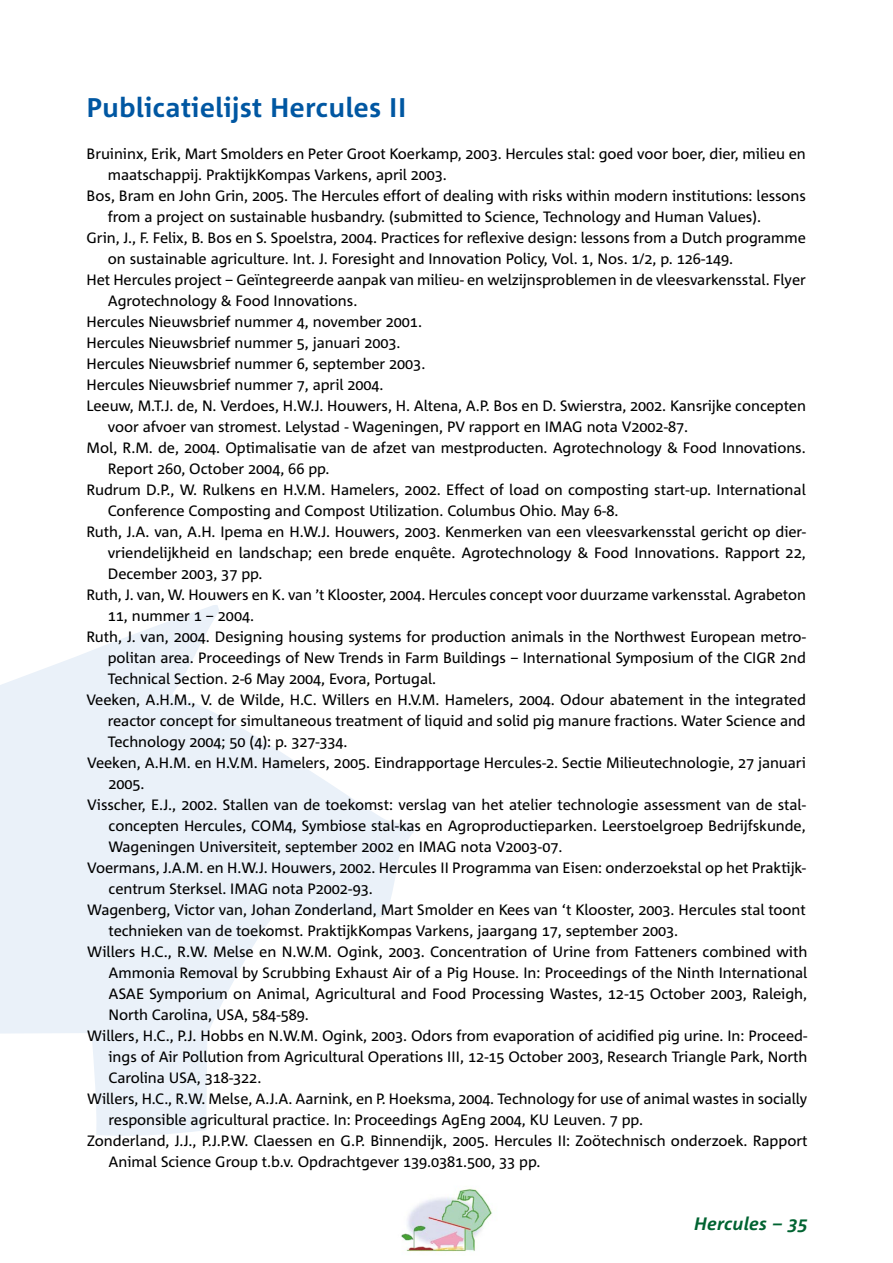
<style>
.page{position:relative;width:893px;height:1263px;background:#fff}
.page>*{position:absolute;margin:0;border:0;box-sizing:border-box;transform-origin:0 0}
.t1{font:27px "Agrofont Vet";color:#0057a2}
.t2{font:18px "Agrofont Vet Cursief";color:#006331}
.t3{font:15px "Agrofont Normaal";letter-spacing:-.005em;color:#000}
</style>
<div class="page">
<svg style="left:0;top:605px;width:414px;height:531px"></svg>
<img style="left:401px;top:1188px;width:91px;height:64px">
<h1 class="t1" style="left:87px;top:93px;width:321px">Publicatielijst Hercules II</h1>
<p class="t3" style="left:87px;top:146px;width:721px">Bruininx, Erik, Mart Smolders en Peter Groot Koerkamp, 2003. Hercules stal: goed voor boer, dier, milieu en</p>
<p class="t3" style="left:108px;top:167px;width:341px">maatschappij. PraktijkKompas Varkens, april 2003.</p>
<p class="t3" style="left:87px;top:188px;width:721px">Bos, Bram en John Grin, 2005. The Hercules effort of dealing with risks within modern institutions: lessons</p>
<p class="t3" style="left:108px;top:209px;width:655px">from a project on sustainable husbandry. (submitted to Science, Technology and Human Values).</p>
<p class="t3" style="left:87px;top:230px;width:721px">Grin, J., F. Felix, B. Bos en S. Spoelstra, 2004. Practices for reflexive design: lessons from a Dutch programme</p>
<p class="t3" style="left:108px;top:251px;width:627px">on sustainable agriculture. Int. J. Foresight and Innovation Policy, Vol. 1, Nos. 1/2, p. 126-149.</p>
<p class="t3" style="left:87px;top:272px;width:721px">Het Hercules project – Geïntegreerde aanpak van milieu- en welzijnsproblemen in de vleesvarkensstal. Flyer</p>
<p class="t3" style="left:108px;top:293px;width:251px">Agrotechnology &amp; Food Innovations.</p>
<p class="t3" style="left:87px;top:314px;width:337px">Hercules Nieuwsbrief nummer 4, november 2001.</p>
<p class="t3" style="left:87px;top:335px;width:315px">Hercules Nieuwsbrief nummer 5, januari 2003.</p>
<p class="t3" style="left:87px;top:356px;width:340px">Hercules Nieuwsbrief nummer 6, september 2003.</p>
<p class="t3" style="left:87px;top:377px;width:299px">Hercules Nieuwsbrief nummer 7, april 2004.</p>
<p class="t3" style="left:87px;top:398px;width:721px">Leeuw, M.T.J. de, N. Verdoes, H.W.J. Houwers, H. Altena, A.P. Bos en D. Swierstra, 2002. Kansrijke concepten</p>
<p class="t3" style="left:108px;top:419px;width:582px">voor afvoer van stromest. Lelystad - Wageningen, PV rapport en IMAG nota V2002-87.</p>
<p class="t3" style="left:87px;top:440px;width:721px">Mol, R.M. de, 2004. Optimalisatie van de afzet van mestproducten. Agrotechnology &amp; Food Innovations.</p>
<p class="t3" style="left:108px;top:461px;width:223px">Report 260, October 2004, 66 pp.</p>
<p class="t3" style="left:87px;top:482px;width:721px">Rudrum D.P., W. Rulkens en H.V.M. Hamelers, 2002. Effect of load on composting start-up. International</p>
<p class="t3" style="left:108px;top:503px;width:512px">Conference Composting and Compost Utilization. Columbus Ohio. May 6-8.</p>
<p class="t3" style="left:87px;top:524px;width:721px">Ruth, J.A. van, A.H. Ipema en H.W.J. Houwers, 2003. Kenmerken van een vleesvarkensstal gericht op dier-</p>
<p class="t3" style="left:108px;top:545px;width:700px">vriendelijkheid en landschap; een brede enquête. Agrotechnology &amp; Food Innovations. Rapport 22,</p>
<p class="t3" style="left:108px;top:566px;width:156px">December 2003, 37 pp.</p>
<p class="t3" style="left:87px;top:587px;width:721px">Ruth, J. van, W. Houwers en K. van ’t Klooster, 2004. Hercules concept voor duurzame varkensstal. Agrabeton</p>
<p class="t3" style="left:108px;top:608px;width:148px">11, nummer 1 – 2004.</p>
<p class="t3" style="left:87px;top:629px;width:721px">Ruth, J. van, 2004. Designing housing systems for production animals in the Northwest European metro-</p>
<p class="t3" style="left:108px;top:650px;width:700px">politan area. Proceedings of New Trends in Farm Buildings – International Symposium of the CIGR 2nd</p>
<p class="t3" style="left:108px;top:671px;width:330px">Technical Section. 2-6 May 2004, Evora, Portugal.</p>
<p class="t3" style="left:87px;top:692px;width:721px">Veeken, A.H.M., V. de Wilde, H.C. Willers en H.V.M. Hamelers, 2004. Odour abatement in the integrated</p>
<p class="t3" style="left:108px;top:713px;width:699px">reactor concept for simultaneous treatment of liquid and solid pig manure fractions. Water Science and</p>
<p class="t3" style="left:108px;top:734px;width:241px">Technology 2004; 50 (4): p. 327-334.</p>
<p class="t3" style="left:87px;top:755px;width:720px">Veeken, A.H.M. en H.V.M. Hamelers, 2005. Eindrapportage Hercules-2. Sectie Milieutechnologie, 27 januari</p>
<p class="t3" style="left:109px;top:776px;width:38px">2005.</p>
<p class="t3" style="left:87px;top:797px;width:720px">Visscher, E.J., 2002. Stallen van de toekomst: verslag van het atelier technologie assessment van de stal-</p>
<p class="t3" style="left:109px;top:818px;width:699px">concepten Hercules, COM4, Symbiose stal-kas en Agroproductieparken. Leerstoelgroep Bedrijfskunde,</p>
<p class="t3" style="left:109px;top:839px;width:455px">Wageningen Universiteit, september 2002 en IMAG nota V2003-07.</p>
<p class="t3" style="left:87px;top:860px;width:720px">Voermans, J.A.M. en H.W.J. Houwers, 2002. Hercules II Programma van Eisen: onderzoekstal op het Praktijk-</p>
<p class="t3" style="left:109px;top:881px;width:266px">centrum Sterksel. IMAG nota P2002-93.</p>
<p class="t3" style="left:87px;top:902px;width:720px">Wagenberg, Victor van, Johan Zonderland, Mart Smolder en Kees van ‘t Klooster, 2003. Hercules stal toont</p>
<p class="t3" style="left:109px;top:923px;width:571px">technieken van de toekomst. PraktijkKompas Varkens, jaargang 17, september 2003.</p>
<p class="t3" style="left:87px;top:944px;width:722px">Willers H.C., R.W. Melse en N.W.M. Ogink, 2003. Concentration of Urine from Fatteners combined with</p>
<p class="t3" style="left:109px;top:965px;width:700px">Ammonia Removal by Scrubbing Exhaust Air of a Pig House. In: Proceedings of the Ninth International</p>
<p class="t3" style="left:109px;top:986px;width:700px">ASAE Symporium on Animal, Agricultural and Food Processing Wastes, 12-15 October 2003, Raleigh,</p>
<p class="t3" style="left:109px;top:1007px;width:202px">North Carolina, USA, 584-589.</p>
<p class="t3" style="left:87px;top:1028px;width:722px">Willers, H.C., P.J. Hobbs en N.W.M. Ogink, 2003. Odors from evaporation of acidified pig urine. In: Proceed-</p>
<p class="t3" style="left:109px;top:1049px;width:700px">ings of Air Pollution from Agricultural Operations III, 12-15 October 2003, Research Triangle Park, North</p>
<p class="t3" style="left:109px;top:1070px;width:154px">Carolina USA, 318-322.</p>
<p class="t3" style="left:87px;top:1091px;width:721px">Willers, H.C., R.W. Melse, A.J.A. Aarnink, en P. Hoeksma, 2004. Technology for use of animal wastes in socially</p>
<p class="t3" style="left:109px;top:1112px;width:536px">responsible agricultural practice. In: Proceedings AgEng 2004, KU Leuven. 7 pp.</p>
<p class="t3" style="left:87px;top:1133px;width:722px">Zonderland, J.J., P.J.P.W. Claessen en G.P. Binnendijk, 2005. Hercules II: Zoötechnisch onderzoek. Rapport</p>
<p class="t3" style="left:109px;top:1154px;width:434px">Animal Science Group t.b.v. Opdrachtgever 139.0381.500, 33 pp.</p>
<p class="t2" style="left:694px;top:1214px;width:105px">Hercules – 35</p>
</div>
